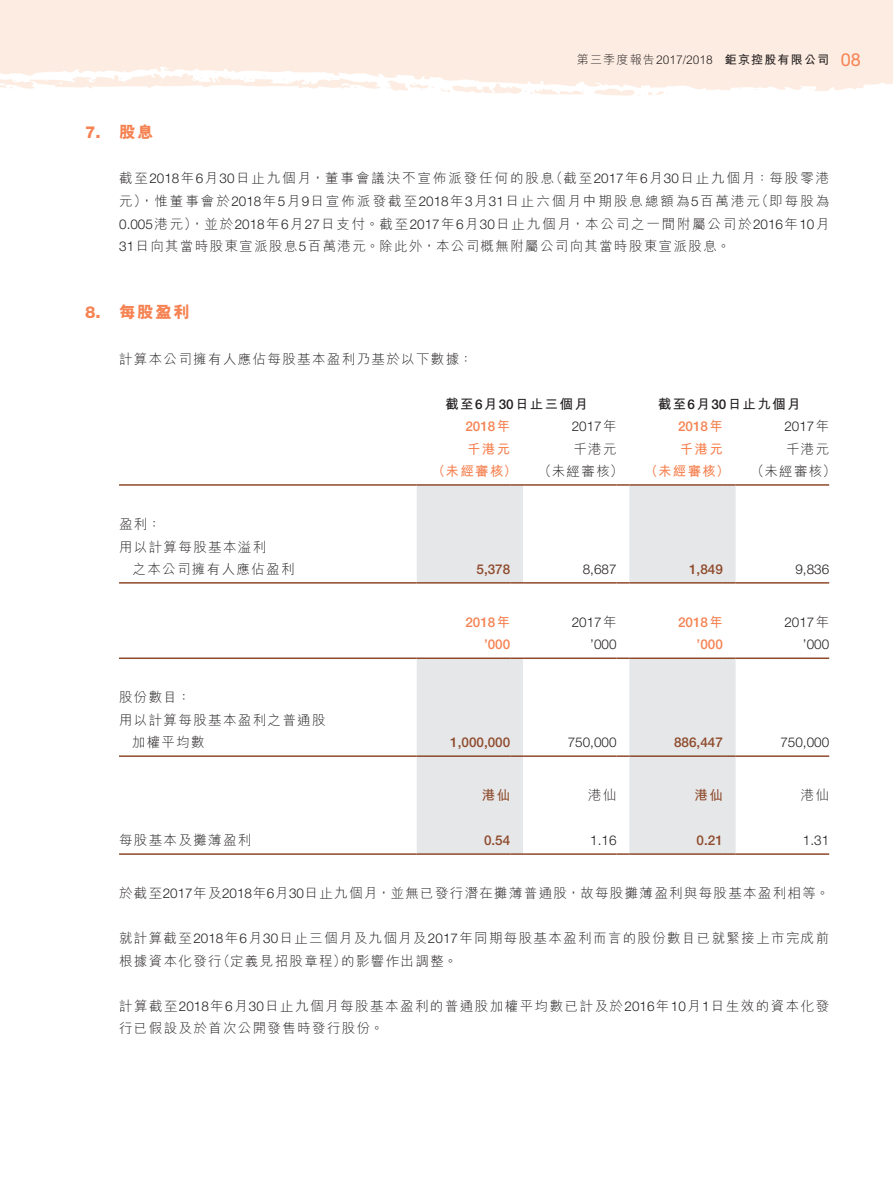
<style>
.page{position:relative;width:893px;height:1191px;background:#fff}
.page>*{position:absolute;margin:0;border:0;box-sizing:border-box;transform-origin:0 0}
.t1{font:800 16.5px "M Hei HK";color:#f58353}
.t2{font:800 16.5px "Helvetica Neue LT Std";color:#f58353}
.t3{font:300 13.5px/22.5px "M Hei HK";letter-spacing:.1em;color:#231f20}
.t4{font:300 13.5px "Helvetica Neue LT Std";color:#231f20}
.t5{font:500 13.5px "Helvetica Neue LT Std";color:#8e4a2b}
.t6{font:500 13.5px "Helvetica Neue LT Std";color:#f58353}
.t7{font:700 13.5px "M Hei HK";letter-spacing:.1em;color:#231f20}
.t8{font:700 13.5px "M Hei HK";letter-spacing:.1em;color:#f58353}
.t9{font:700 13.5px "M Hei HK";color:#8e4a2b}
.t10{font:300 12px "M Hei HK";letter-spacing:.05em;color:#231f20}
.s1{font-weight:700}
.s2{font-family:"Helvetica Neue LT Std";font-weight:400;font-size:18px;color:#f58353}
.s3{font-family:"M Hei HK"}
.s4{font-family:"Helvetica Neue LT Std"}
.s5{font-family:"Helvetica Neue LT Std";font-weight:500}
.s6{font-family:"M Hei HK";font-weight:700}
</style>
<div class="page">
<svg style="left:417px;top:486px;width:319px;height:367px;fill:#e6e7e9"></svg>
<hr style="left:119px;top:484px;width:298px;height:2px;background:#8e4a2b">
<hr style="left:417px;top:484px;width:93px;height:2px;background:#8e4a2b">
<svg style="left:510px;top:484px;width:13px;height:2px"></svg>
<hr style="left:523px;top:484px;width:94px;height:2px;background:#8e4a2b">
<svg style="left:617px;top:484px;width:12px;height:2px"></svg>
<hr style="left:629px;top:484px;width:94px;height:2px;background:#8e4a2b">
<svg style="left:723px;top:484px;width:13px;height:2px"></svg>
<hr style="left:736px;top:484px;width:93px;height:2px;background:#8e4a2b">
<hr style="left:119px;top:657px;width:298px;height:2px;background:#8e4a2b">
<hr style="left:417px;top:657px;width:93px;height:2px;background:#8e4a2b">
<svg style="left:510px;top:657px;width:13px;height:2px"></svg>
<hr style="left:523px;top:657px;width:94px;height:2px;background:#8e4a2b">
<svg style="left:617px;top:657px;width:12px;height:2px"></svg>
<hr style="left:629px;top:657px;width:94px;height:2px;background:#8e4a2b">
<svg style="left:723px;top:657px;width:13px;height:2px"></svg>
<hr style="left:736px;top:657px;width:93px;height:2px;background:#8e4a2b">
<hr style="left:119px;top:853px;width:298px;height:2px;background:#8e4a2b">
<hr style="left:417px;top:853px;width:93px;height:2px;background:#8e4a2b">
<svg style="left:510px;top:853px;width:13px;height:2px"></svg>
<hr style="left:523px;top:853px;width:94px;height:2px;background:#8e4a2b">
<svg style="left:617px;top:853px;width:12px;height:2px"></svg>
<hr style="left:629px;top:853px;width:94px;height:2px;background:#8e4a2b">
<svg style="left:723px;top:853px;width:13px;height:2px"></svg>
<hr style="left:736px;top:853px;width:93px;height:2px;background:#8e4a2b">
<hr style="left:119px;top:582px;width:298px;height:1px;background:#8e4a2b">
<hr style="left:417px;top:582px;width:93px;height:1px;background:#8e4a2b">
<svg style="left:510px;top:582px;width:13px;height:1px"></svg>
<hr style="left:523px;top:582px;width:94px;height:1px;background:#8e4a2b">
<svg style="left:617px;top:582px;width:12px;height:1px"></svg>
<hr style="left:629px;top:582px;width:94px;height:1px;background:#8e4a2b">
<svg style="left:723px;top:582px;width:13px;height:1px"></svg>
<hr style="left:736px;top:582px;width:93px;height:1px;background:#8e4a2b">
<hr style="left:119px;top:755px;width:298px;height:2px;background:#8e4a2b">
<hr style="left:417px;top:755px;width:93px;height:2px;background:#8e4a2b">
<svg style="left:510px;top:755px;width:13px;height:2px"></svg>
<hr style="left:523px;top:755px;width:94px;height:2px;background:#8e4a2b">
<svg style="left:617px;top:755px;width:12px;height:2px"></svg>
<hr style="left:629px;top:755px;width:94px;height:2px;background:#8e4a2b">
<svg style="left:723px;top:755px;width:13px;height:2px"></svg>
<hr style="left:736px;top:755px;width:93px;height:2px;background:#8e4a2b">
<p class="t10" style="left:577px;top:54px;width:286px">第三季度報告2017/2018 <span class="s1">鉅京控股有限公司</span> <span class="s2">08</span></p>
<p class="t2" style="left:85px;top:122px;width:70px">7. <span class="s3">股息</span></p>
<p class="t3" style="left:119px;top:167px;width:712px;text-align:justify">截至<span class="s4">2018</span>年<span class="s4">6</span>月<span class="s4">30</span>日止九個月，董事會議決不宣佈派發任何的股息（截至<span class="s4">2017</span>年<span class="s4">6</span>月<span class="s4">30</span>日止九個月：每股零港元），惟董事會於<span class="s4">2018</span>年<span class="s4">5</span>月<span class="s4">9</span>日宣佈派發截至<span class="s4">2018</span>年<span class="s4">3</span>月<span class="s4">31</span>日止六個月中期股息總額為<span class="s4">5</span>百萬港元（即每股為<span class="s4">0.005</span>港元），並於<span class="s4">2018</span>年<span class="s4">6</span>月<span class="s4">27</span>日支付。截至<span class="s4">2017</span>年<span class="s4">6</span>月<span class="s4">30</span>日止九個月，本公司之一間附屬公司於<span class="s4">2016</span>年<span class="s4">10</span>月<span class="s4">31</span>日向其當時股東宣派股息<span class="s4">5</span>百萬港元。除此外，本公司概無附屬公司向其當時股東宣派股息。</p>
<p class="t1" style="left:85px;top:304px;width:106px"><span class="s4">8.</span> 每股盈利</p>
<p class="t3" style="left:119px;top:347px;width:355px">計算本公司擁有人應佔每股基本盈利乃基於以下數據：</p>
<p class="t7" style="left:445px;top:394px;width:144px">截至<span class="s5">6</span>月<span class="s5">30</span>日止三個月</p>
<p class="t7" style="left:658px;top:394px;width:144px">截至<span class="s5">6</span>月<span class="s5">30</span>日止九個月</p>
<p class="t6" style="left:465px;top:418px;width:46px">2018<span class="s6">年</span></p>
<p class="t4" style="left:572px;top:418px;width:46px">2017<span class="s3">年</span></p>
<p class="t6" style="left:678px;top:418px;width:46px">2018<span class="s6">年</span></p>
<p class="t4" style="left:784px;top:418px;width:46px">2017<span class="s3">年</span></p>
<p class="t8" style="left:467px;top:439px;width:45px">千港元</p>
<p class="t3" style="left:573px;top:437px;width:45px">千港元</p>
<p class="t8" style="left:680px;top:439px;width:45px">千港元</p>
<p class="t3" style="left:786px;top:437px;width:45px">千港元</p>
<p class="t8" style="left:432px;top:461px;width:87px">（未經審核）</p>
<p class="t3" style="left:538px;top:460px;width:87px">（未經審核）</p>
<p class="t8" style="left:645px;top:461px;width:87px">（未經審核）</p>
<p class="t3" style="left:751px;top:460px;width:87px">（未經審核）</p>
<p class="t3" style="left:119px;top:512px;width:43px">盈利：</p>
<p class="t3" style="left:119px;top:535px;width:149px">用以計算每股基本溢利</p>
<p class="t3" style="left:133px;top:557px;width:163px">之本公司擁有人應佔盈利</p>
<p class="t5" style="left:476px;top:561px;width:35px">5,378</p>
<p class="t4" style="left:583px;top:561px;width:35px">8,687</p>
<p class="t5" style="left:689px;top:561px;width:35px">1,849</p>
<p class="t4" style="left:795px;top:561px;width:35px">9,836</p>
<p class="t6" style="left:465px;top:614px;width:46px">2018<span class="s6">年</span></p>
<p class="t4" style="left:572px;top:614px;width:46px">2017<span class="s3">年</span></p>
<p class="t6" style="left:678px;top:614px;width:46px">2018<span class="s6">年</span></p>
<p class="t4" style="left:784px;top:614px;width:46px">2017<span class="s3">年</span></p>
<p class="t6" style="left:484px;top:636px;width:28px">’000</p>
<p class="t4" style="left:590px;top:636px;width:28px">’000</p>
<p class="t6" style="left:697px;top:636px;width:28px">’000</p>
<p class="t4" style="left:803px;top:636px;width:28px">’000</p>
<p class="t3" style="left:119px;top:686px;width:73px">股份數目：</p>
<p class="t3" style="left:119px;top:708px;width:208px">用以計算每股基本盈利之普通股</p>
<p class="t3" style="left:132px;top:731px;width:74px">加權平均數</p>
<p class="t5" style="left:450px;top:734px;width:62px">1,000,000</p>
<p class="t4" style="left:568px;top:734px;width:50px">750,000</p>
<p class="t5" style="left:674px;top:734px;width:50px">886,447</p>
<p class="t4" style="left:780px;top:734px;width:50px">750,000</p>
<p class="t9" style="left:482px;top:785px;width:30px">港仙</p>
<p class="t3" style="left:588px;top:784px;width:30px">港仙</p>
<p class="t9" style="left:694px;top:785px;width:30px">港仙</p>
<p class="t3" style="left:801px;top:784px;width:30px">港仙</p>
<p class="t3" style="left:119px;top:829px;width:134px">每股基本及攤薄盈利</p>
<p class="t5" style="left:484px;top:832px;width:28px">0.54</p>
<p class="t4" style="left:590px;top:832px;width:28px">1.16</p>
<p class="t5" style="left:697px;top:832px;width:28px">0.21</p>
<p class="t4" style="left:803px;top:832px;width:28px">1.31</p>
<p class="t3" style="left:119px;top:881px;width:712px">於截至<span class="s4">2017</span>年及<span class="s4">2018</span>年<span class="s4">6</span>月<span class="s4">30</span>日止九個月，並無已發行潛在攤薄普通股，故每股攤薄盈利與每股基本盈利相等。</p>
<p class="t3" style="left:119px;top:926px;width:712px">就計算截至<span class="s4">2018</span>年<span class="s4">6</span>月<span class="s4">30</span>日止三個月及九個月及<span class="s4">2017</span>年同期每股基本盈利而言的股份數目已就緊接上市完成前根據資本化發行（定義見招股章程）的影響作出調整。</p>
<p class="t3" style="left:119px;top:994px;width:712px">計算截至<span class="s4">2018</span>年<span class="s4">6</span>月<span class="s4">30</span>日止九個月每股基本盈利的普通股加權平均數已計及於<span class="s4">2016</span>年<span class="s4">10</span>月<span class="s4">1</span>日生效的資本化發行已假設及於首次公開發售時發行股份。</p>
</div>
